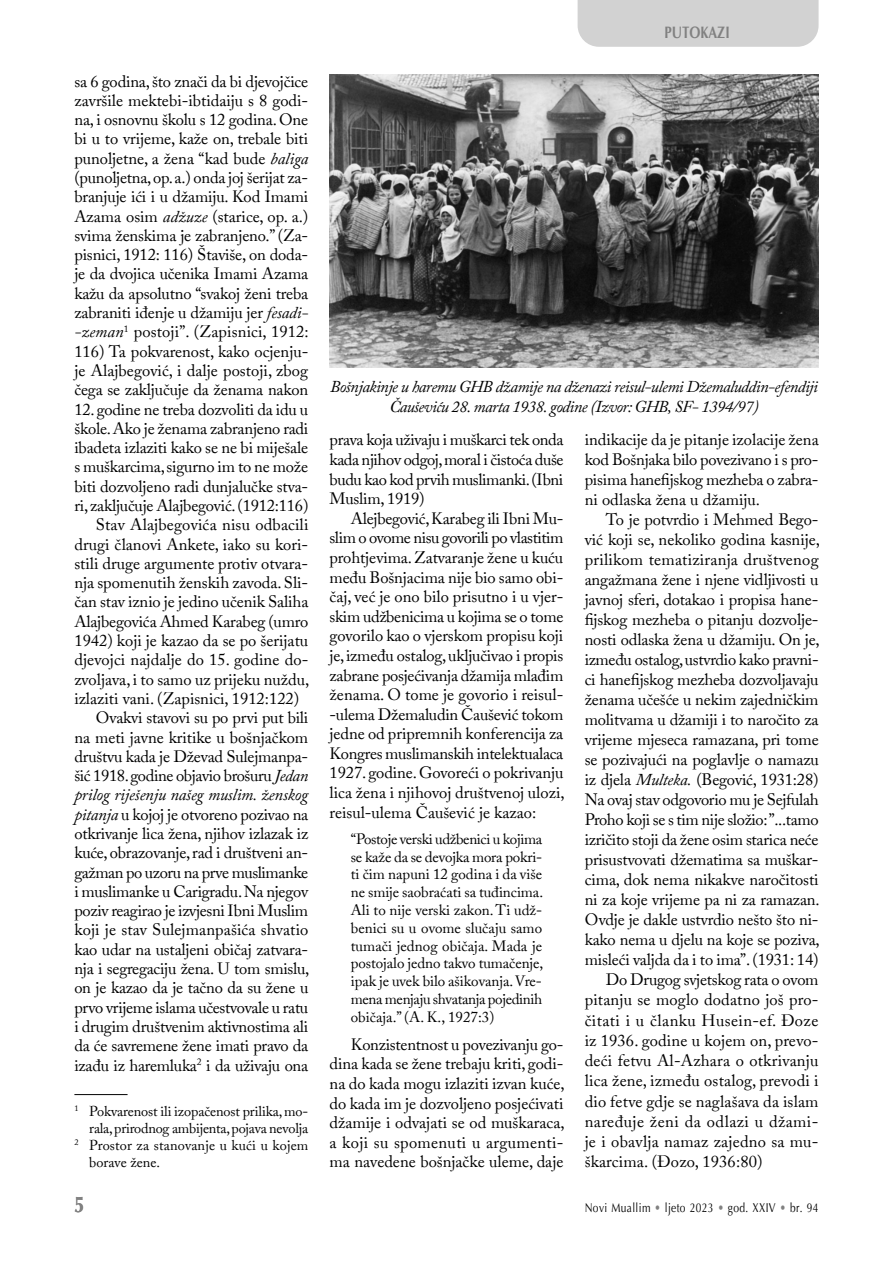
<style>
.page{position:relative;width:893px;height:1263px;background:#fff}
.page>*{position:absolute;margin:0;border:0;box-sizing:border-box;transform-origin:0 0}
.t1{font:700 22.5px "Optima";color:#818181;scale:.8 1}
.t2{font:16.5px/19.6px "Adobe Caslon Pro";letter-spacing:-.01em;color:#000;text-align:justify}
.t3{font:16.5px "Adobe Caslon Pro";letter-spacing:.01em;color:#000}
.t4{font:italic 16.5px/19.5px "Adobe Caslon Pro";letter-spacing:-.03em;color:#000;text-align:center}
.t5{font:16.5px "Adobe Caslon Pro";letter-spacing:.015em;color:#000}
.t6{font:16.5px "Adobe Caslon Pro";letter-spacing:.025em;color:#000}
.t7{font:italic 16.5px "Adobe Caslon Pro";letter-spacing:-.005em;color:#000}
.t8{font:700 16.5px "Optima";color:#818181;scale:.8 1}
.t9{font:15px/17.9px "Adobe Caslon Pro";letter-spacing:-.025em;color:#000;text-align:justify}
.t10{font:14.25px "Adobe Caslon Pro";letter-spacing:-.005em;color:#000}
.t11{font:12.75px "Optima";letter-spacing:.035em;color:#000;scale:.8 1}
.s1{font-style:italic}
.s2{color:#818181}
</style>
<div class="page">
<div style="left:578px;top:0;width:241px;height:47px;background:#d2d2d2"></div>
<img style="left:330px;top:74px;width:489px;height:293px">
<hr style="left:74px;top:1094px;width:54px;height:1px;background:#000">
<p class="t2" style="left:74px;top:71px;width:236px">sa 6 godina, što znači da bi djevojčice završile mektebi-ibtidaiju s 8 godi&shy;na, i osnovnu školu s 12 godina. One bi u to vrijeme, kaže on, trebale biti punoljetne, a žena “kad bude <span class="s1">baliga </span>(punoljetna, op. a.) onda joj šerijat za&shy;branjuje ići i u džamiju. Kod Imami Azama osim <span class="s1">adžuze</span> (starice, op. a.) svima ženskima je zabranjeno.” (Za&shy;pisnici, 1912: 116) Štaviše, on doda&shy;je da dvojica učenika Imami Azama kažu da apsolutno “svakoj ženi treba zabraniti iđenje u džamiju jer <span class="s1">fesadi--zeman</span><sup>1</sup> postoji”. (Zapisnici, 1912:<br>116) Ta pokvarenost, kako ocjenju&shy;je Alajbegović, i dalje postoji, zbog čega se zaključuje da ženama nakon</p>
<p class="t2" style="left:74px;top:399px;width:235px">12. godine ne treba dozvoliti da idu u</p>
<p class="t2" style="left:74px;top:418px;width:235px">škole. Ako je ženama zabranjeno radi</p>
<p class="t2" style="left:74px;top:438px;width:235px">ibadeta izlaziti kako se ne bi miješale</p>
<p class="t2" style="left:74px;top:457px;width:235px">s muškarcima, sigurno im to ne može</p>
<p class="t2" style="left:74px;top:476px;width:235px">biti dozvoljeno radi dunjalučke stva-</p>
<p class="t2" style="left:74px;top:495px;width:236px">ri, zaključuje Alajbegović. (1912:116)</p>
<p class="t3" style="left:96px;top:515px;width:214px">Stav Alajbegovića nisu odbacili</p>
<p class="t2" style="left:74px;top:534px;width:235px">drugi članovi Ankete, iako su kori-</p>
<p class="t2" style="left:74px;top:553px;width:235px">stili druge argumente protiv otvara-</p>
<p class="t2" style="left:74px;top:573px;width:235px">nja spomenutih ženskih zavoda. Sli-</p>
<p class="t2" style="left:74px;top:592px;width:235px">čan stav iznio je jedino učenik Saliha</p>
<p class="t2" style="left:74px;top:611px;width:235px">Alajbegovića Ahmed Karabeg (umro</p>
<p class="t2" style="left:74px;top:630px;width:235px">1942) koji je kazao da se po šerijatu</p>
<p class="t2" style="left:74px;top:650px;width:235px">djevojci najdalje do 15. godine do-</p>
<p class="t2" style="left:74px;top:669px;width:237px">zvoljava, i to samo uz prijeku nuždu,</p>
<p class="t2" style="left:74px;top:688px;width:226px">izlaziti vani. (Zapisnici, 1912:122)</p>
<p class="t2" style="left:96px;top:708px;width:214px">Ovakvi stavovi su po prvi put bili</p>
<p class="t2" style="left:74px;top:727px;width:235px">na meti javne kritike u bošnjačkom</p>
<p class="t2" style="left:74px;top:746px;width:235px">društvu kada je Dževad Sulejmanpa-</p>
<p class="t2" style="left:74px;top:765px;width:235px">šić 1918. godine objavio brošuru <span class="s1">Jedan</span></p>
<p class="t7" style="left:74px;top:785px;width:235px">prilog riješenju našeg muslim. ženskog</p>
<p class="t2" style="left:74px;top:804px;width:235px"><span class="s1">pitanja</span> u kojoj je otvoreno pozivao na</p>
<p class="t2" style="left:74px;top:823px;width:235px">otkrivanje lica žena, njihov izlazak iz</p>
<p class="t2" style="left:74px;top:843px;width:235px">kuće, obrazovanje, rad i društveni an-</p>
<p class="t2" style="left:74px;top:862px;width:235px">gažman po uzoru na prve muslimanke</p>
<p class="t2" style="left:74px;top:881px;width:235px">i muslimanke u Carigradu. Na njegov</p>
<p class="t2" style="left:74px;top:900px;width:235px">poziv reagirao je izvjesni Ibni Muslim</p>
<p class="t2" style="left:74px;top:920px;width:236px">koji je stav Sulejmanpašića shvatio</p>
<p class="t2" style="left:74px;top:939px;width:235px">kao udar na ustaljeni običaj zatvara-</p>
<p class="t2" style="left:74px;top:958px;width:237px">nja i segregaciju žena. U tom smislu,</p>
<p class="t2" style="left:74px;top:978px;width:235px">on je kazao da je tačno da su žene u</p>
<p class="t2" style="left:74px;top:997px;width:235px">prvo vrijeme islama učestvovale u ratu</p>
<p class="t2" style="left:74px;top:1016px;width:235px">i drugim društvenim aktivnostima ali</p>
<p class="t2" style="left:74px;top:1036px;width:235px">da će savremene žene imati pravo da</p>
<p class="t2" style="left:74px;top:1055px;width:235px">izađu iz haremluka<sup>2</sup> i da uživaju ona</p>
<p class="t10" style="left:74px;top:1103px;width:235px"><sup>1</sup> Pokvarenost ili izopačenost prilika, mo-</p>
<p class="t10" style="left:89px;top:1120px;width:220px">rala, prirodnog ambijenta, pojava nevolja</p>
<p class="t10" style="left:74px;top:1137px;width:235px"><sup>2</sup> Prostor za stanovanje u kući u kojem</p>
<p class="t10" style="left:89px;top:1154px;width:72px">borave žene.</p>
<h1 class="t1" style="left:74px;top:1190px;width:14px">5</h1>
<p class="t8" style="left:664px;top:22px;width:83px">PUTOKAZI</p>
<p class="t4" style="left:330px;top:377px;width:489px">Bošnjakinje u haremu GHB džamije na dženazi reisul-ulemi Džemaluddin-efendiji<br>Čauševiću 28. marta 1938. godine (Izvor: GHB, SF- 1394/97)</p>
<p class="t2" style="left:330px;top:430px;width:235px">prava koja uživaju i muškarci tek onda kada njihov odgoj, moral i čistoća duše budu kao kod prvih muslimanki. (Ibni Muslim, 1919)</p>
<p class="t2" style="left:330px;top:508px;width:237px;text-indent:21px">Alejbegović, Karabeg ili Ibni Mu&shy;slim o ovome nisu govorili po vlastitim prohtjevima. Zatvaranje žene u kuću među Bošnjacima nije bio samo obi&shy;čaj, već je ono bilo prisutno i u vjer&shy;skim udžbenicima u kojima se o tome govorilo kao o vjerskom propisu koji je, između ostalog, uključivao i propis zabrane posjećivanja džamija mlađim ženama. O tome je govorio i reisul--ulema Džemaludin Čaušević tokom jedne od pripremnih konferencija za Kongres muslimanskih intelektualaca 1927. godine. Govoreći o pokrivanju lica žena i njihovoj društvenoj ulozi, reisul-ulema Čaušević je kazao:</p>
<p class="t9" style="left:351px;top:830px;width:194px">“Postoje verski udžbenici u kojima se kaže da se devojka mora pokri&shy;ti čim napuni 12 godina i da više ne smije saobraćati sa tuđincima.<br>Ali to nije verski zakon. Ti udž&shy;benici su u ovome slučaju samo tumači jednog običaja. Mada je postojalo jedno takvo tumačenje, ipak je uvek bilo ašikovanja. Vre&shy;mena menjaju shvatanja pojedinih običaja.” (A. K., 1927:3)</p>
<p class="t2" style="left:330px;top:1034px;width:237px;text-indent:21px">Konzistentnost u povezivanju go&shy;dina kada se žene trebaju kriti, godi&shy;na do kada mogu izlaziti izvan kuće, do kada im je dozvoljeno posjećivati džamije i odvajati se od muškaraca, a koji su spomenuti u argumenti&shy;ma navedene bošnjačke uleme, daje</p>
<p class="t2" style="left:585px;top:430px;width:235px">indikacije da je pitanje izolacije žena kod Bošnjaka bilo povezivano i s pro&shy;pisima hanefijskog mezheba o zabra&shy;ni odlaska žena u džamiju.</p>
<p class="t2" style="left:606px;top:510px;width:214px">To je potvrdio i Mehmed Bego-</p>
<p class="t2" style="left:585px;top:530px;width:237px">vić koji se, nekoliko godina kasnije,</p>
<p class="t5" style="left:585px;top:550px;width:235px">prilikom tematiziranja društvenog</p>
<p class="t2" style="left:585px;top:570px;width:235px">angažmana žene i njene vidljivosti u</p>
<p class="t2" style="left:585px;top:590px;width:235px">javnoj sferi, dotakao i propisa hane-</p>
<p class="t2" style="left:585px;top:610px;width:235px">fijskog mezheba o pitanju dozvolje-</p>
<p class="t2" style="left:585px;top:630px;width:237px">nosti odlaska žena u džamiju. On je,</p>
<p class="t2" style="left:585px;top:650px;width:235px">između ostalog, ustvrdio kako pravni-</p>
<p class="t2" style="left:585px;top:670px;width:235px">ci hanefijskog mezheba dozvoljavaju</p>
<p class="t2" style="left:585px;top:690px;width:235px">ženama učešće u nekim zajedničkim</p>
<p class="t2" style="left:585px;top:710px;width:235px">molitvama u džamiji i to naročito za</p>
<p class="t2" style="left:585px;top:730px;width:235px">vrijeme mjeseca ramazana, pri tome</p>
<p class="t2" style="left:585px;top:750px;width:236px">se pozivajući na poglavlje o namazu</p>
<p class="t2" style="left:585px;top:770px;width:235px">iz djela <span class="s1">Multeka.</span> (Begović, 1931:28)</p>
<p class="t2" style="left:585px;top:790px;width:235px">Na ovaj stav odgovorio mu je Sejfulah</p>
<p class="t2" style="left:585px;top:810px;width:236px">Proho koji se s tim nije složio: ”...tamo</p>
<p class="t2" style="left:585px;top:830px;width:235px">izričito stoji da žene osim starica neće</p>
<p class="t2" style="left:585px;top:850px;width:235px">prisustvovati džematima sa muškar-</p>
<p class="t2" style="left:585px;top:870px;width:235px">cima, dok nema nikakve naročitosti</p>
<p class="t2" style="left:585px;top:890px;width:237px">ni za koje vrijeme pa ni za ramazan.</p>
<p class="t2" style="left:585px;top:910px;width:235px">Ovdje je dakle ustvrdio nešto što ni-</p>
<p class="t2" style="left:585px;top:930px;width:237px">kako nema u djelu na koje se poziva,</p>
<p class="t2" style="left:585px;top:950px;width:235px">misleći valjda da i to ima”. (1931: 14)</p>
<p class="t2" style="left:606px;top:970px;width:214px">Do Drugog svjetskog rata o ovom</p>
<p class="t3" style="left:585px;top:990px;width:235px">pitanju se moglo dodatno još pro-</p>
<p class="t6" style="left:585px;top:1010px;width:235px">čitati i u članku Husein-ef. Đoze</p>
<p class="t3" style="left:585px;top:1030px;width:235px">iz 1936. godine u kojem on, prevo-</p>
<p class="t5" style="left:585px;top:1051px;width:235px">deći fetvu Al-Azhara o otkrivanju</p>
<p class="t3" style="left:585px;top:1071px;width:235px">lica žene, između ostalog, prevodi i</p>
<p class="t3" style="left:585px;top:1091px;width:235px">dio fetve gdje se naglašava da islam</p>
<p class="t6" style="left:585px;top:1111px;width:235px">naređuje ženi da odlazi u džami-</p>
<p class="t3" style="left:585px;top:1132px;width:234px">je i obavlja namaz zajedno sa mu-</p>
<p class="t3" style="left:585px;top:1152px;width:179px">škarcima. (Đozo, 1936:80)</p>
<p class="t11" style="left:585px;top:1199px;width:294px">Novi Muallim <span class="s2">•</span> ljeto 2023 <span class="s2">•</span> god. XXIV <span class="s2">•</span> br. 94</p>
</div>
